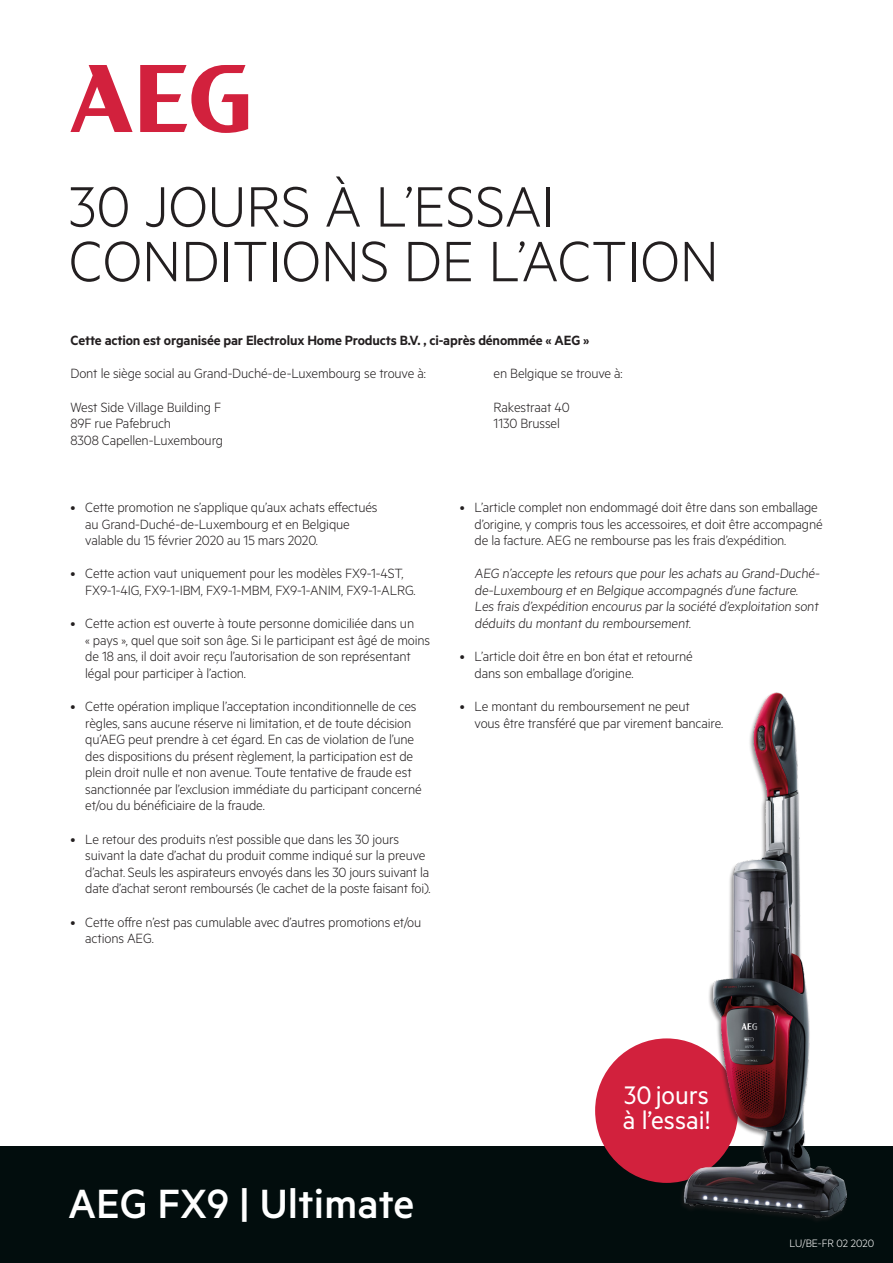
<style>
.page{position:relative;width:893px;height:1263px;background:#fff}
.page>*{position:absolute;margin:0;border:0;box-sizing:border-box;transform-origin:0 0}
.t1{font:300 64.05px "Metric";color:#231f20}
.t2{font:500 46.05px "Metric";color:#fff}
.t3{font:28.65px "Metric";color:#fff}
.t4{font:300 15.15px/16.6px "Metric";letter-spacing:-.01em;color:#231f20}
.t5{font:600 15.15px "Metric";letter-spacing:-.01em;color:#231f20}
.t6{font:300 12px "Metric";color:#fff}
</style>
<div class="page">
<svg style="left:70px;top:65px;width:63px;height:67px"></svg>
<svg style="left:140px;top:65px;width:108px;height:68px"></svg>
<div style="left:0;top:1146px;width:893px;height:117px;background:#020d0d"></div>
<div style="left:595px;top:1038px;width:143px;height:145px;background:#d2213d;border-radius:50%"></div>
<div style="left:679px;top:693px;width:169px;height:531px;background:#231f20;opacity:.5"></div>
<img style="left:667px;top:692px;width:179px;height:525px">
<p class="t1" style="left:69px;top:169px;width:488px">30 JOURS À L’ESSAI</p>
<p class="t1" style="left:69px;top:224px;width:651px">CONDITIONS DE L’ACTION</p>
<p class="t5" style="left:70px;top:331px;width:520px">Cette action est organisée par Electrolux Home Products B.V. , ci-après dénommée « AEG »</p>
<p class="t4" style="left:70px;top:365px;width:357px">Dont le siège social au Grand-Duché-de-Luxembourg se trouve à:</p>
<p class="t4" style="left:494px;top:365px;width:131px">en Belgique se trouve à:</p>
<p class="t4" style="left:70px;top:398px;width:152px">West Side Village Building F</p>
<p class="t4" style="left:494px;top:398px;width:78px">Rakestraat 40</p>
<p class="t4" style="left:70px;top:414px;width:102px">89F rue Pafebruch</p>
<p class="t4" style="left:494px;top:414px;width:68px">1130 Brussel</p>
<p class="t4" style="left:70px;top:431px;width:154px">8308 Capellen-Luxembourg</p>
<p class="t4" style="left:85px;top:498px;width:294px;text-indent:-15px">• Cette promotion ne s’applique qu’aux achats effectués au Grand-Duché-de-Luxembourg et en Belgique valable du 15 février 2020 au 15 mars 2020.</p>
<p class="t4" style="left:85px;top:565px;width:332px;text-indent:-15px">• Cette action vaut uniquement pour les modèles FX9-1-4ST,<br>FX9-1-4IG, FX9-1-IBM, FX9-1-MBM, FX9-1-ANIM, FX9-1-ALRG.</p>
<p class="t4" style="left:85px;top:614px;width:346px;text-indent:-15px">• Cette action est ouverte à toute personne domiciliée dans un<br>« pays », quel que soit son âge. Si le participant est âgé de moins de 18 ans, il doit avoir reçu l’autorisation de son représentant légal pour participer à l’action.</p>
<p class="t4" style="left:85px;top:697px;width:338px;text-indent:-15px">• Cette opération implique l’acceptation inconditionnelle de ces règles, sans aucune réserve ni limitation, et de toute décision qu’AEG peut prendre à cet égard. En cas de violation de l’une des dispositions du présent règlement, la participation est de plein droit nulle et non avenue. Toute tentative de fraude est sanctionnée par l’exclusion immédiate du participant concerné et/ou du bénéficiaire de la fraude.</p>
<p class="t4" style="left:85px;top:830px;width:347px;text-indent:-15px">• Le retour des produits n’est possible que dans les 30 jours suivant la date d’achat du produit comme indiqué sur la preuve d’achat. Seuls les aspirateurs envoyés dans les 30 jours suivant la date d’achat seront remboursés (le cachet de la poste faisant foi).</p>
<p class="t4" style="left:85px;top:913px;width:338px;text-indent:-15px">• Cette offre n’est pas cumulable avec d’autres promotions et/ou actions AEG.</p>
<p class="t4" style="left:474px;top:498px;width:350px;text-indent:-15px">• L’article complet non endommagé doit être dans son emballage d’origine, y compris tous les accessoires, et doit être accompagné de la facture. AEG ne rembourse pas les frais d’expédition.</p>
<p class="t4" style="left:474px;top:565px;width:348px">AEG n’accepte les retours que pour les achats au Grand-Duché&shy;de-Luxembourg et en Belgique accompagnés d’une facture.<br>Les frais d’expédition encourus par la société d’exploitation sont déduits du montant du remboursement.</p>
<p class="t4" style="left:474px;top:647px;width:220px;text-indent:-15px">• L’article doit être en bon état et retourné dans son emballage d’origine.</p>
<p class="t4" style="left:474px;top:697px;width:250px;text-indent:-15px">• Le montant du remboursement ne peut<br>vous être transféré que par virement bancaire.</p>
<p class="t2" style="left:68px;top:1176px;width:348px">AEG FX9 | Ultimate</p>
<p class="t3" style="left:624px;top:1078px;width:86px">30 jours</p>
<p class="t3" style="left:623px;top:1103px;width:89px">à l’essai!</p>
<p class="t6" style="left:789px;top:1236px;width:86px">LU/BE-FR 02 2020</p>
</div>
